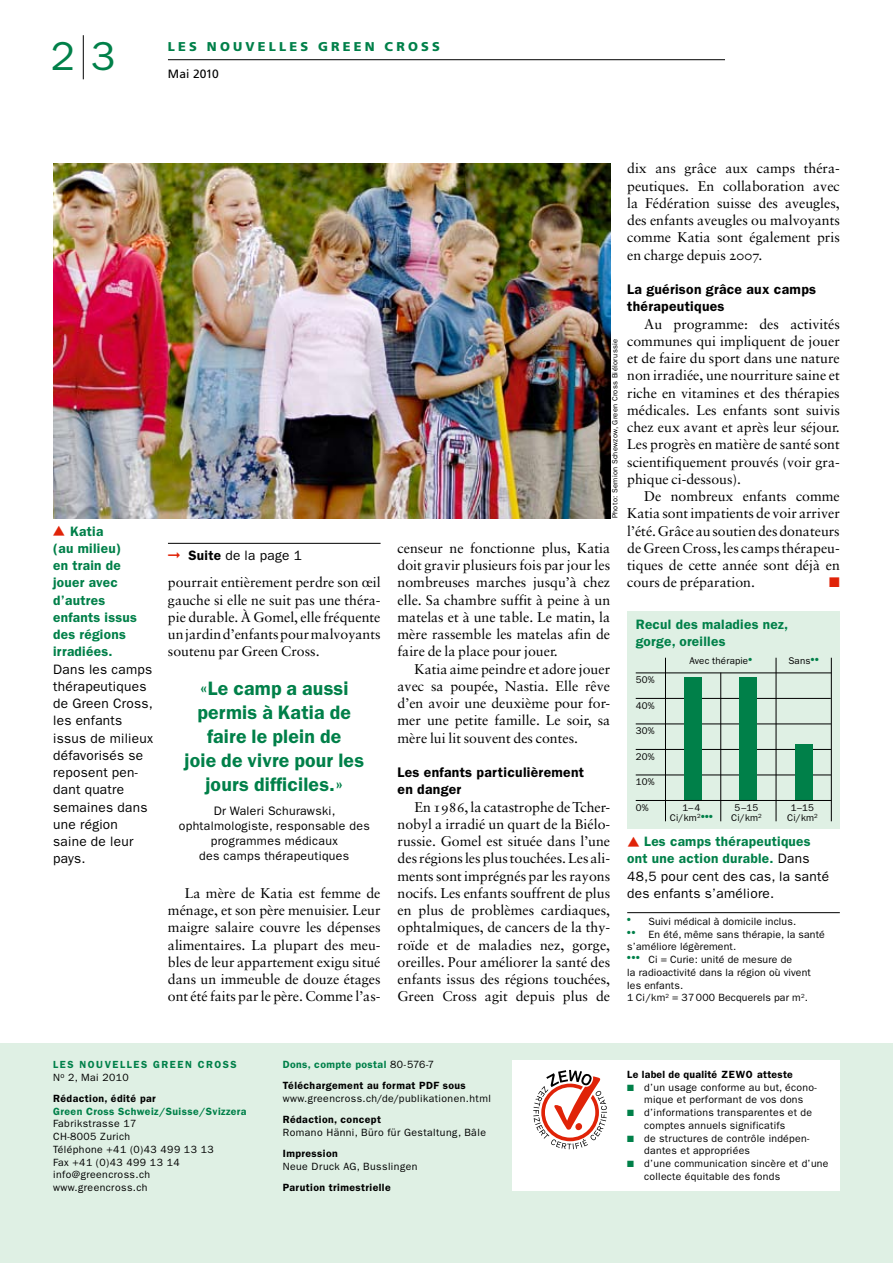
<style>
.page{position:relative;width:893px;height:1263px;background:#fff}
.page>*{position:absolute;margin:0;border:0;box-sizing:border-box;transform-origin:0 0}
.t1{font:40.5px "ITC Franklin Gothic Std";color:#008049}
.t2{font:600 19.5px/24px "ITC Franklin Gothic Std";letter-spacing:.01em;color:#008049;text-align:center}
.t3{font:14.1px/17.2px "Sabon";color:#000;text-align:justify}
.t4{font:600 13.95px/17.2px "ITC Franklin Gothic Std";letter-spacing:.02em;color:#000}
.t5{font:13.95px "Zapf Dingbats ITC";color:#e02308}
.t6{font:13.65px/17.2px "ITC Franklin Gothic Std";letter-spacing:.02em;color:#000}
.t7{font:600 13.65px/17.2px "ITC Franklin Gothic Std";letter-spacing:.02em;color:#008049}
.t8{font:900 12.75px "Frutiger";letter-spacing:.25em;color:#008049}
.t9{font:12.3px/15px "ITC Franklin Gothic Std";letter-spacing:.025em;color:#000;text-align:center}
.t10{font:12px "Frutiger";letter-spacing:.015em;color:#000}
.t11{font:10.5px/12.8px "ITC Franklin Gothic Std";letter-spacing:.025em;color:#000}
.t12{font:600 10.5px/21.1px "ITC Franklin Gothic Std";letter-spacing:.04em;color:#000}
.t13{font:600 10.5px "ITC Franklin Gothic Std";letter-spacing:.04em;color:#008049}
.t14{font:600 10.35px "ITC Franklin Gothic Std";letter-spacing:.15em;color:#008049}
.t15{font:9.75px/10.5px "ITC Franklin Gothic Std";letter-spacing:.015em;color:#000;text-align:center}
.t16{font:7.5px "ITC Franklin Gothic Std";letter-spacing:.04em;color:#000}
.t17{font:4.5px "Zapf Dingbats ITC";color:#008049}
.s1{color:#e02308}
.s2{font-weight:600}
.s3{font-family:"Sabon Roman SC"}
.s4{font-weight:600;color:#008049}
.s5{font-weight:400}
.s6{color:#008049}
</style>
<div class="page">
<div style="left:627px;top:611px;width:213px;height:218px;background:#dff0e4"></div>
<hr style="left:168px;top:543px;width:213px;height:1px;background:#000">
<div style="left:0;top:1043px;width:893px;height:220px;background:#dff0e4"></div>
<div style="left:512px;top:1060px;width:328px;height:131px;background:#fff"></div>
<svg style="left:533px;top:1070px;width:74px;height:79px"></svg>
<hr style="left:83px;top:35px;width:1px;height:44px;background:#000">
<hr style="left:168px;top:59px;width:557px;height:1px;background:#000">
<img style="left:53px;top:163px;width:557px;height:355px">
<hr style="left:627px;top:912px;width:213px;height:1px;background:#000">
<hr style="left:636px;top:672px;width:195px;height:1px;background:#000">
<hr style="left:636px;top:698px;width:195px;height:1px;background:#000">
<hr style="left:636px;top:723px;width:195px;height:1px;background:#000">
<hr style="left:636px;top:749px;width:195px;height:1px;background:#000">
<hr style="left:636px;top:774px;width:195px;height:1px;background:#000">
<hr style="left:665px;top:658px;width:1px;height:163px;background:#000">
<hr style="left:831px;top:658px;width:1px;height:163px;background:#000">
<hr style="left:720px;top:673px;width:1px;height:148px;background:#000">
<hr style="left:776px;top:658px;width:1px;height:163px;background:#000">
<div style="left:740px;top:677px;width:17px;height:123px;background:#008049"></div>
<div style="left:685px;top:677px;width:17px;height:123px;background:#008049"></div>
<div style="left:795px;top:744px;width:17px;height:56px;background:#008049"></div>
<hr style="left:636px;top:800px;width:195px;height:1px;background:#000">
<h1 class="t1" style="left:51px;top:33px;width:66px">2 3</h1>
<p class="t8" style="left:168px;top:39px;width:186px">LES NOUVELLES GREEN</p>
<p class="t8" style="left:385px;top:39px;width:35px">CROSS</p>
<p class="t10" style="left:168px;top:67px;width:52px">Mai 2010</p>
<p class="t7" style="left:53px;top:522px;width:85px;text-indent:17px">Katia<br>(au milieu) en train de jouer avec d’autres enfants issus des régions irradiées.</p>
<p class="t6" style="left:53px;top:660px;width:101px">Dans les camps thérapeutiques de Green Cross, les enfants issus de milieux défavorisés se reposent pen&shy;dant quatre semaines dans une région saine de leur pays.</p>
<p class="t6" style="left:168px;top:547px;width:136px"><span class="s1">➞</span> <span class="s2">Suite</span> de la page 1</p>
<p class="t3" style="left:168px;top:574px;width:214px">pourrait entièrement perdre son œil gauche si elle ne suit pas une théra&shy;pie durable. À Gomel, elle fréquente un jardin d’enfants pour malvoyants soutenu par Green Cross.</p>
<h2 class="t2" style="left:184px;top:676px;width:181px">«Le camp a aussi permis à Katia de faire le plein de<br>joie de vivre pour les jours difficiles.»</h2>
<p class="t9" style="left:179px;top:803px;width:192px">Dr Waleri Schurawski, ophtalmologiste, responsable des programmes médicaux<br>des camps thérapeutiques</p>
<p class="t3" style="left:168px;top:884px;width:214px;text-indent:17px">La mère de Katia est femme de ménage, et son père menuisier. Leur maigre salaire couvre les dépenses alimentaires. La plupart des meu&shy;bles de leur appartement exigu situé dans un immeuble de douze étages ont été faits par le père. Comme l’as-</p>
<p class="t16" style="left:611px;top:518px;width:181px;rotate:-90deg">Photo: Semion Schewzow, Green Cross Biélorussie</p>
<p class="t3" style="left:398px;top:539px;width:214px">censeur ne fonctionne plus, Katia doit gravir plusieurs fois par jour les nombreuses marches jusqu’à chez elle. Sa chambre suffit à peine à un matelas et à une table. Le matin, la mère rassemble les matelas afin de faire de la place pour jouer.</p>
<p class="t3" style="left:398px;top:660px;width:214px;text-indent:17px">Katia aime peindre et adore jouer avec sa poupée, Nastia. Elle rêve d’en avoir une deuxième pour for&shy;mer une petite famille. Le soir, sa mère lui lit souvent des contes.</p>
<p class="t4" style="left:398px;top:764px;width:188px">Les enfants particulièrement en danger</p>
<p class="t3" style="left:398px;top:798px;width:214px;text-indent:17px">En <span class="s3">1986</span>, la catastrophe de Tcher&shy;nobyl a irradié un quart de la Biélo&shy;russie. Gomel est située dans l’une des régions les plus touchées. Les ali&shy;ments sont imprégnés par les rayons nocifs. Les enfants souffrent de plus en plus de problèmes cardiaques, ophtalmiques, de cancers de la thy&shy;roïde et de maladies nez, gorge, oreilles. Pour améliorer la santé des enfants issus des régions touchées, Green Cross agit depuis plus de</p>
<p class="t3" style="left:627px;top:160px;width:214px">dix ans grâce aux camps théra&shy;peutiques. En collaboration avec la Fédération suisse des aveugles, des enfants aveugles ou malvoyants comme Katia sont également pris en charge depuis <span class="s3">2007</span>.</p>
<p class="t4" style="left:627px;top:281px;width:190px">La guérison grâce aux camps thérapeutiques</p>
<p class="t3" style="left:627px;top:315px;width:214px;text-indent:17px">Au programme: des activités communes qui impliquent de jouer et de faire du sport dans une nature non irradiée, une nourriture saine et riche en vitamines et des thérapies médicales. Les enfants sont suivis chez eux avant et après leur séjour.<br>Les progrès en matière de santé sont scientifiquement prouvés (voir gra&shy;phique ci-dessous).</p>
<p class="t3" style="left:627px;top:487px;width:214px;text-indent:17px">De nombreux enfants comme Katia sont impatients de voir arriver l’été. Grâce au soutien des donateurs de Green Cross, les camps thérapeu&shy;tiques de cette année sont déjà en cours de préparation.</p>
<p class="t5" style="left:829px;top:576px;width:12px">■</p>
<p class="t7" style="left:636px;top:616px;width:154px;line-height:16.5px">Recul des maladies nez, gorge, oreilles</p>
<p class="t15" style="left:636px;top:675px;width:20px">50%</p>
<p class="t15" style="left:636px;top:700px;width:20px">40%</p>
<p class="t15" style="left:636px;top:726px;width:20px">30%</p>
<p class="t15" style="left:636px;top:751px;width:20px">20%</p>
<p class="t15" style="left:636px;top:777px;width:20px">10%</p>
<p class="t15" style="left:636px;top:802px;width:14px">0%</p>
<p class="t15" style="left:689px;top:656px;width:64px">Avec thérapie<sup>●</sup></p>
<p class="t15" style="left:788px;top:656px;width:32px">Sans<sup>●</sup> <sup>●</sup></p>
<p class="t15" style="left:670px;top:802px;width:44px">1–4<br>Ci/km<sup>2</sup><sup>●●●</sup></p>
<p class="t15" style="left:731px;top:802px;width:32px">5–15<br>Ci/km<sup>2</sup></p>
<p class="t15" style="left:787px;top:802px;width:32px">1–15<br>Ci/km<sup>2</sup></p>
<p class="t6" style="left:627px;top:833px;width:203px;text-indent:17px"><span class="s4">Les camps thérapeutiques ont une action durable.</span> Dans<br>48,5 pour cent des cas, la santé des enfants s’améliore.</p>
<p class="t11" style="left:627px;top:915px;width:170px"><sup>●</sup> Suivi médical à domicile inclus.</p>
<p class="t11" style="left:627px;top:928px;width:199px;text-indent:21px">En été, même sans thérapie, la santé s’améliore légèrement.</p>
<p class="t17" style="left:627px;top:956px;width:14px">●●●</p>
<p class="t11" style="left:627px;top:953px;width:185px;text-indent:21px">Ci = Curie: unité de mesure de<br>la radioactivité dans la région où vivent les enfants.<br>1 Ci/km<sup>2</sup> = 37 000 Becquerels par m<sup>2</sup>.</p>
<p class="t14" style="left:53px;top:1058px;width:125px">LES NOUVELLES Green</p>
<p class="t14" style="left:198px;top:1058px;width:25px">Cross</p>
<p class="t12" style="left:53px;top:1066px;width:104px"><span class="s5">N</span><sup>o</sup> <span class="s5">2, Mai 2010<br></span>Rédaction, édité par</p>
<p class="t13" style="left:53px;top:1105px;width:195px">Green Cross Schweiz/Suisse/Svizzera</p>
<p class="t11" style="left:53px;top:1117px;width:162px">Fabrikstrasse 17<br>CH-8005 Zurich<br>Téléphone +41 (0)43 499 13 13<br>Fax +41 (0)43 499 13 14 info@greencross.ch www.greencross.ch</p>
<p class="t12" style="left:283px;top:1053px;width:185px"><span class="s6">Dons, compte postal</span> <span class="s5">80-576-7<br></span>Téléchargement au format PDF sous</p>
<p class="t11" style="left:283px;top:1092px;width:210px">www.greencross.ch/de/publikationen.html</p>
<p class="t12" style="left:283px;top:1109px;width:100px">Rédaction, concept</p>
<p class="t11" style="left:283px;top:1126px;width:205px">Romano Hänni, Büro für Gestaltung, Bâle</p>
<p class="t12" style="left:283px;top:1143px;width:57px">Impression</p>
<p class="t11" style="left:283px;top:1160px;width:136px">Neue Druck AG, Busslingen</p>
<p class="t12" style="left:283px;top:1177px;width:109px">Parution trimestrielle</p>
<p class="t12" style="left:627px;top:1063px;width:167px">Le label de qualité ZEWO atteste</p>
<p class="t11" style="left:627px;top:1081px;width:191px;text-align:center"><span class="s6">■</span> d’un usage conforme au but, écono&shy;mique et performant de vos dons</p>
<p class="t11" style="left:644px;top:1106px;width:169px;text-indent:-17px"><span class="s6">■</span> d’informations transparentes et de comptes annuels significatifs</p>
<p class="t11" style="left:644px;top:1132px;width:167px;text-indent:-17px"><span class="s6">■</span> de structures de contrôle indépen&shy;dantes et appropriées</p>
<p class="t11" style="left:644px;top:1157px;width:186px;text-indent:-17px"><span class="s6">■</span> d’une communication sincère et d’une collecte équitable des fonds</p>
</div>
